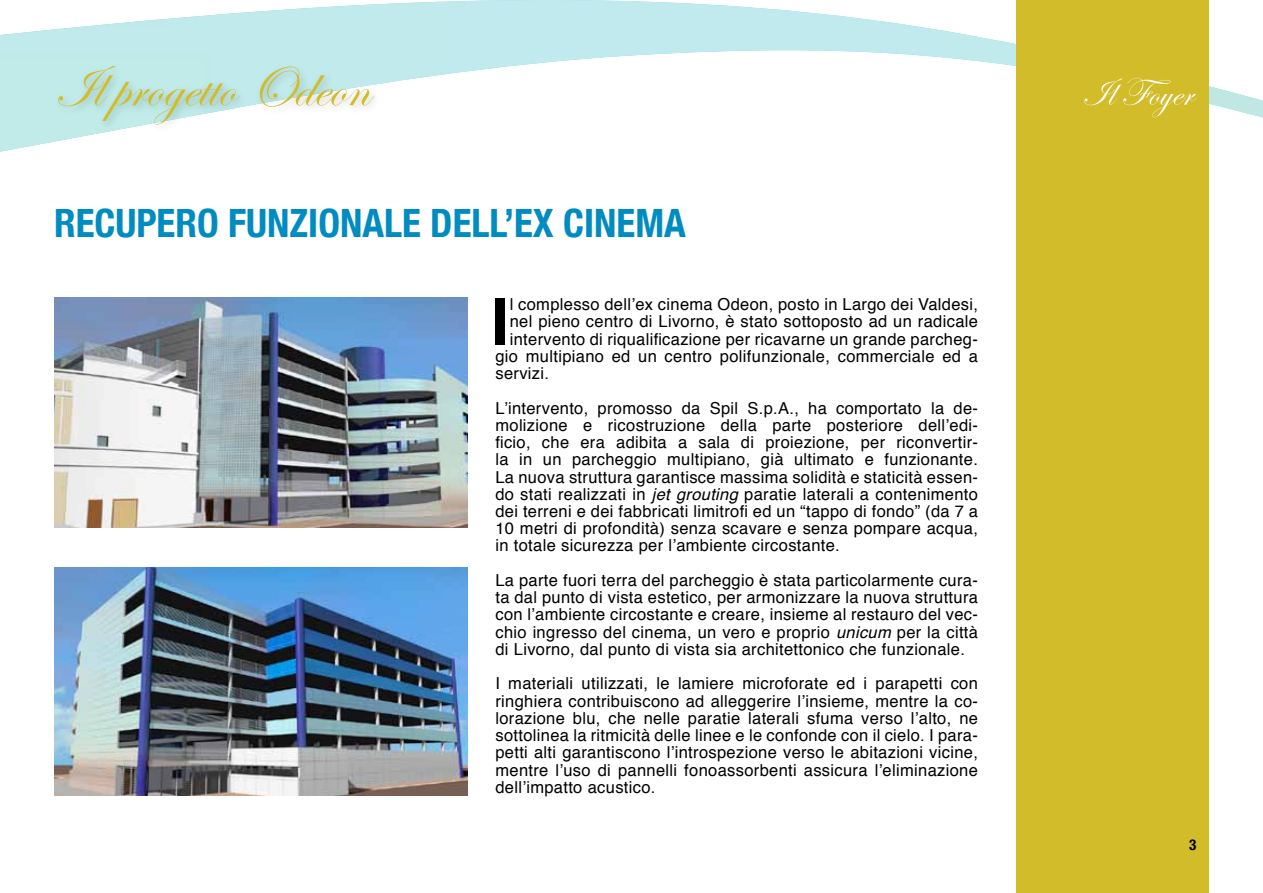
<style>
.page{position:relative;width:1263px;height:893px;background:#fff}
.page>*{position:absolute;margin:0;border:0;box-sizing:border-box;transform-origin:0 0}
.t1{font:700 condensed 64.8px "Helvetica Neue";color:#000}
.t2{font:60px "Edwardian Script ITC";color:#d3bc2a}
.t3{font:700 condensed 39px "Helvetica Neue";color:#008cc0}
.t4{font:16.5px/17.2px "Helvetica";letter-spacing:.02em;color:#000;text-align:justify}
.t5{font:700 condensed 15px "Helvetica Neue";color:#000}
.s1{font-style:italic}
</style>
<div class="page">
<img style="left:0;top:0;width:1263px;height:152px">
<svg style="left:0;top:11px;width:1263px;height:91px"></svg>
<div style="left:1016px;top:0;width:193px;height:893px;background:#d3bc2a"></div>
<svg style="left:1084px;top:78px;width:112px;height:39px"></svg>
<img style="left:54px;top:298px;width:414px;height:229px">
<img style="left:54px;top:567px;width:414px;height:228px">
<div style="left:53px;top:62px;width:331px;height:73px;background:#000;opacity:.2"></div>
<h2 class="t2" style="left:54px;top:54px;width:316px">Il progetto Odeon</h2>
<h3 class="t3" style="left:54px;top:191px;width:633px">RECUPERO FUNZIONALE DELL’EX CINEMA</h3>
<h1 class="t1" style="left:492px;top:268px;width:18px">I</h1>
<p class="t4" style="left:510px;top:296px;width:470px">l complesso dell’ex cinema Odeon, posto in Largo dei Valdesi,</p>
<p class="t4" style="left:510px;top:313px;width:470px">nel pieno centro di Livorno, è stato sottoposto ad un radicale</p>
<p class="t4" style="left:510px;top:331px;width:470px">intervento di riqualificazione per ricavarne un grande parcheg-</p>
<p class="t4" style="left:495px;top:348px;width:484px">gio multipiano ed un centro polifunzionale, commerciale ed a</p>
<p class="t4" style="left:495px;top:365px;width:55px">servizi.</p>
<p class="t4" style="left:495px;top:400px;width:484px">L’intervento, promosso da Spil S.p.A., ha comportato la de&shy;molizione e ricostruzione della parte posteriore dell’edi&shy;ficio, che era adibita a sala di proiezione, per riconvertir&shy;la in un parcheggio multipiano, già ultimato e funzionante.<br>La nuova struttura garantisce massima solidità e staticità essen&shy;do stati realizzati in <span class="s1">jet grouting</span> paratie laterali a contenimento dei terreni e dei fabbricati limitrofi ed un “tappo di fondo” (da 7 a 10 metri di profondità) senza scavare e senza pompare acqua, in totale sicurezza per l’ambiente circostante.</p>
<p class="t4" style="left:495px;top:572px;width:484px">La parte fuori terra del parcheggio è stata particolarmente cura&shy;ta dal punto di vista estetico, per armonizzare la nuova struttura con l’ambiente circostante e creare, insieme al restauro del vec&shy;chio ingresso del cinema, un vero e proprio <span class="s1">unicum</span> per la città di Livorno, dal punto di vista sia architettonico che funzionale.</p>
<p class="t4" style="left:495px;top:675px;width:484px">I materiali utilizzati, le lamiere microforate ed i parapetti con ringhiera contribuiscono ad alleggerire l’insieme, mentre la co&shy;lorazione blu, che nelle paratie laterali sfuma verso l’alto, ne sottolinea la ritmicità delle linee e le confonde con il cielo. I para&shy;petti alti garantiscono l’introspezione verso le abitazioni vicine, mentre l’uso di pannelli fonoassorbenti assicura l’eliminazione dell’impatto acustico.</p>
<p class="t5" style="left:1189px;top:832px;width:9px">3</p>
</div>
